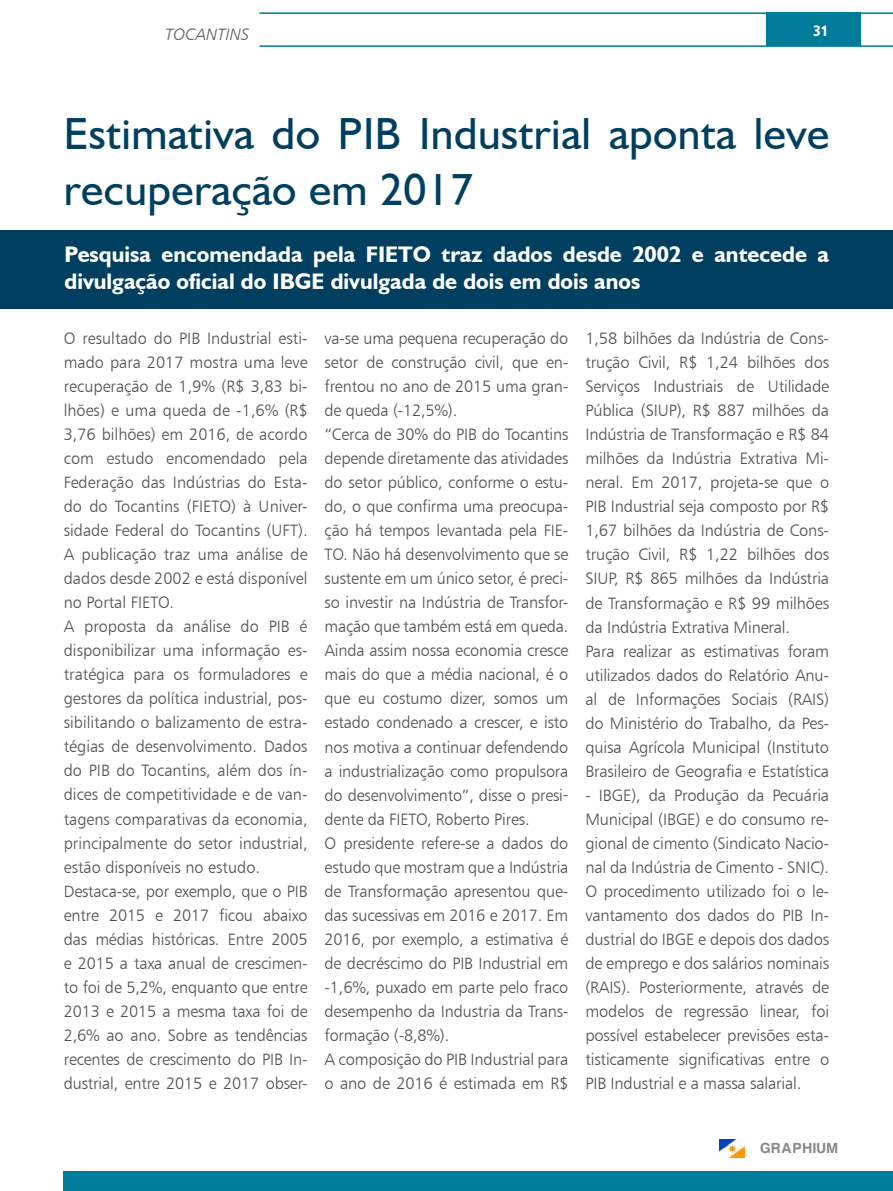
<style>
.page{position:relative;width:893px;height:1191px;background:#fff}
.page>*{position:absolute;margin:0;border:0;box-sizing:border-box;transform-origin:0 0}
.t1{font:45px/55.5px "Humanist 521 BT";letter-spacing:.01em;color:#003f5f}
.t2{font:700 22.5px/27px "Humanist 521 BT";color:#fff}
.t3{font:16.5px/24px "Humanist 777 BT Light B";letter-spacing:-.01em;color:#4f4e50}
.t4{font:16.5px "Humanist 777 BT Light Italic B";color:#5b5b5f}
.t5{font:700 15px "Harabara";letter-spacing:.1em;color:#89878c}
.t6{font:15px "Humanist 777 BT Black Condensed B";color:#fff}
</style>
<div class="page">
<div style="left:767px;top:12px;width:94px;height:34px;background:#007b99"></div>
<hr style="left:259px;top:12px;width:634px;height:2px;background:#007b99">
<hr style="left:259px;top:45px;width:634px;height:2px;background:#007b99">
<div style="left:63px;top:1171px;width:830px;height:20px;background:#007b99"></div>
<div style="left:0;top:230px;width:893px;height:78px;background:#003f5f"></div>
<img style="left:719px;top:1139px;width:25px;height:18px">
<p class="t4" style="left:165px;top:24px;width:86px">TOCANTINS</p>
<p class="t6" style="left:813px;top:21px;width:17px">31</p>
<h1 class="t1" style="left:64px;top:105px;width:767px">Estimativa do PIB Industrial aponta leve recuperação em 2017</h1>
<h2 class="t2" style="left:65px;top:240px;width:766px">Pesquisa encomendada pela FIETO traz dados desde 2002 e antecede a divulgação oficial do IBGE divulgada de dois em dois anos</h2>
<p class="t3" style="left:64px;top:326px;width:245px">O resultado do PIB Industrial esti&shy;mado para 2017 mostra uma leve recuperação de 1,9% (R$ 3,83 bi&shy;lhões) e uma queda de -1,6% (R$<br>3,76 bilhões) em 2016, de acordo com estudo encomendado pela<br>Federação das Indústrias do Esta&shy;do do Tocantins (FIETO) à Univer&shy;sidade Federal do Tocantins (UFT).<br>A publicação traz uma análise de dados desde 2002 e está disponível no Portal FIETO.<br>A proposta da análise do PIB é disponibilizar uma informação es&shy;tratégica para os formuladores e gestores da política industrial, pos&shy;sibilitando o balizamento de estra&shy;tégias de desenvolvimento. Dados do PIB do Tocantins, além dos ín&shy;dices de competitividade e de van&shy;tagens comparativas da economia, principalmente do setor industrial, estão disponíveis no estudo.<br>Destaca-se, por exemplo, que o PIB entre 2015 e 2017 ficou abaixo das médias históricas. Entre 2005 e 2015 a taxa anual de crescimen&shy;to foi de 5,2%, enquanto que entre<br>2013 e 2015 a mesma taxa foi de<br>2,6% ao ano. Sobre as tendências recentes de crescimento do PIB In&shy;dustrial, entre 2015 e 2017 obser-</p>
<p class="t3" style="left:325px;top:326px;width:245px">va-se uma pequena recuperação do setor de construção civil, que en&shy;frentou no ano de 2015 uma gran&shy;de queda (-12,5%).<br>“Cerca de 30% do PIB do Tocantins depende diretamente das atividades do setor público, conforme o estu&shy;do, o que confirma uma preocupa&shy;ção há tempos levantada pela FIE-<br>TO. Não há desenvolvimento que se sustente em um único setor, é preci&shy;so investir na Indústria de Transfor&shy;mação que também está em queda.<br>Ainda assim nossa economia cresce mais do que a média nacional, é o que eu costumo dizer, somos um estado condenado a crescer, e isto nos motiva a continuar defendendo a industrialização como propulsora do desenvolvimento”, disse o presi&shy;dente da FIETO, Roberto Pires.<br>O presidente refere-se a dados do estudo que mostram que a Indústria de Transformação apresentou que&shy;das sucessivas em 2016 e 2017. Em<br>2016, por exemplo, a estimativa é de decréscimo do PIB Industrial em -1,6%, puxado em parte pelo fraco desempenho da Industria da Trans&shy;formação (-8,8%).<br>A composição do PIB Industrial para o ano de 2016 é estimada em R$</p>
<p class="t3" style="left:585px;top:326px;width:245px">1,58 bilhões da Indústria de Cons&shy;trução Civil, R$ 1,24 bilhões dos Serviços Industriais de Utilidade Pública (SIUP), R$ 887 milhões da Indústria de Transformação e R$ 84 milhões da Indústria Extrativa Mi&shy;neral. Em 2017, projeta-se que o PIB Industrial seja composto por R$ 1,67 bilhões da Indústria de Cons&shy;trução Civil, R$ 1,22 bilhões dos SIUP, R$ 865 milhões da Indústria de Transformação e R$ 99 milhões da Indústria Extrativa Mineral.<br>Para realizar as estimativas foram utilizados dados do Relatório Anu&shy;al de Informações Sociais (RAIS) do Ministério do Trabalho, da Pes&shy;quisa Agrícola Municipal (Instituto Brasileiro de Geografia e Estatística</p>
<p class="t3" style="left:585px;top:782px;width:245px;text-align:justify">- IBGE), da Produção da Pecuária Municipal (IBGE) e do consumo re&shy;gional de cimento (Sindicato Nacio&shy;nal da Indústria de Cimento - SNIC).<br>O procedimento utilizado foi o le&shy;vantamento dos dados do PIB In&shy;dustrial do IBGE e depois dos dados de emprego e dos salários nominais (RAIS). Posteriormente, através de modelos de regressão linear, foi possível estabelecer previsões esta&shy;tisticamente significativas entre o PIB Industrial e a massa salarial.</p>
<p class="t5" style="left:761px;top:1139px;width:79px">GRAPHIUM</p>
</div>
